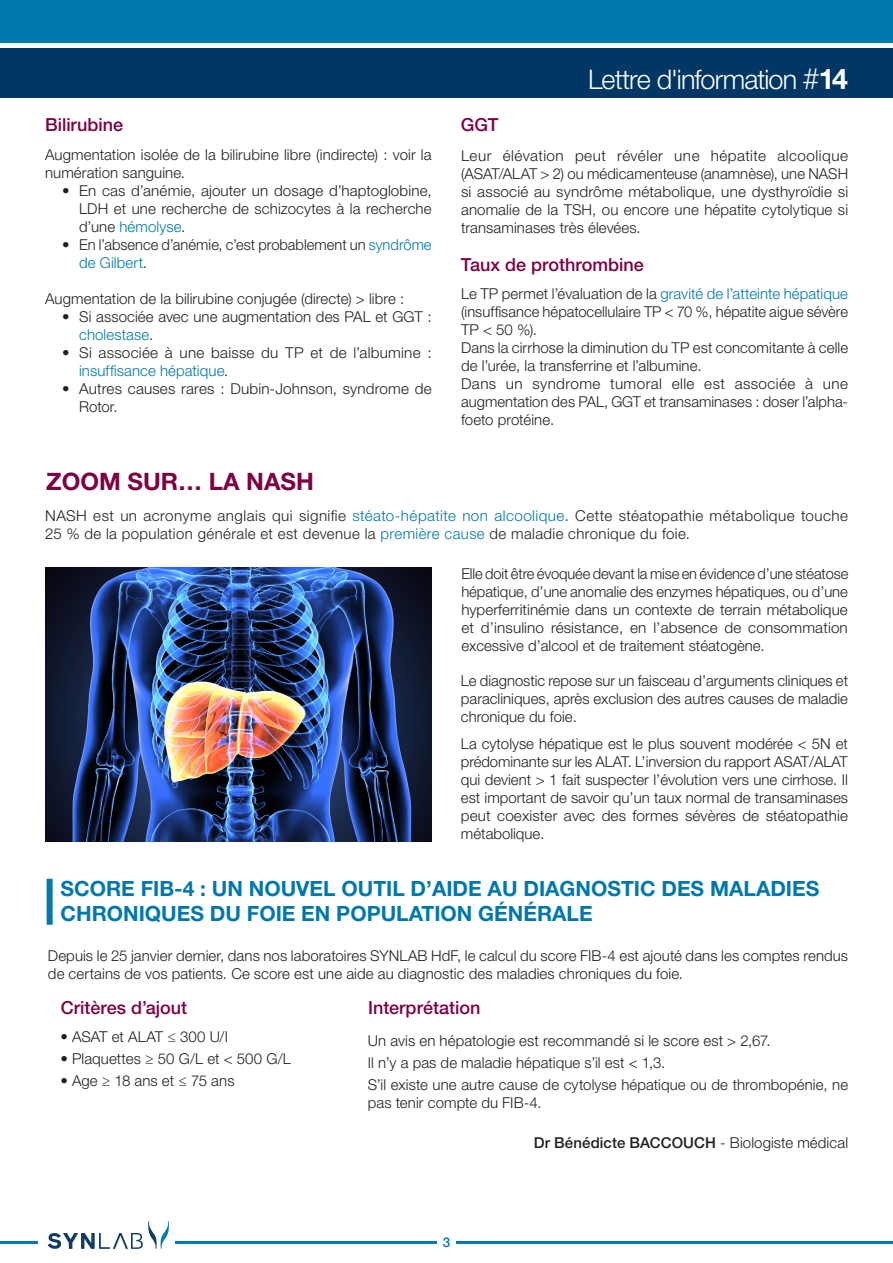
<style>
.page{position:relative;width:893px;height:1263px;background:#fff}
.page>*{position:absolute;margin:0;border:0;box-sizing:border-box;transform-origin:0 0}
.Issue_N{font:300 27px "Helvetica Neue LT Std";letter-spacing:-.035em;color:#fff}
.Headline_16_pt{font:700 24px "Helvetica Neue LT Std";color:#7d0143}
.Headline_16_pt-2{font:700 21px/25.2px "Helvetica Neue LT Std";color:#0077ad}
.Body_Text__Regular_-_Justify{font:500 18px "Helvetica Neue LT Std";color:#7d0143}
.Body_Text__Regular_-_Justify-2{font:300 15px/18px "Helvetica Neue LT Std";letter-spacing:.005em;color:#231f20}
.Body_Text__Regular_-_Justify-3{font:300 15px/18px "Helvetica Neue LT Std";letter-spacing:.03em;color:#231f20}
.Body_Text__Regular_-_Justify-4{font:500 15px "Helvetica Neue LT Std";letter-spacing:.005em;color:#231f20}
.Issue_N-2{font:500 13.5px "Helvetica Neue LT Std";color:#0077ad}
.s1{font-family:"Roboto";font-size:28.5px}
.s2{font-weight:700;font-size:28.5px}
.s3{color:#0077ad}
.s4{font-weight:300}
</style>
<div class="page">
<div style="left:0;top:0;width:893px;height:43px;background:#0077ad"></div>
<div style="left:0;top:48px;width:893px;height:50px;background:#003765"></div>
<hr style="left:0;top:1241px;width:893px;height:3px;background:#0077ad">
<div style="left:437px;top:1235px;width:19px;height:14px;background:#fff"></div>
<div style="left:38px;top:1220px;width:136px;height:31px;background:#fff"></div>
<svg style="left:48px;top:1221px;width:121px;height:28px"></svg>
<div style="left:47px;top:879px;width:6px;height:46px;background:#0077ad"></div>
<img style="left:45px;top:568px;width:387px;height:273px">
<p class="Body_Text__Regular_-_Justify" style="left:45px;top:114px;width:79px">Bilirubine</p>
<p class="Body_Text__Regular_-_Justify" style="left:461px;top:114px;width:39px">GGT</p>
<p class="Issue_N" style="left:588px;top:63px;width:262px">Lettre d'information <span class="s1">#</span><span class="s2">14</span></p>
<p class="Body_Text__Regular_-_Justify-2" style="left:45px;top:145px;width:388px">Augmentation isolée de la bilirubine libre (indirecte) : voir la numération sanguine.</p>
<p class="Body_Text__Regular_-_Justify-2" style="left:79px;top:181px;width:354px;text-align:justify;text-indent:-17px">• En cas d’anémie, ajouter un dosage d’haptoglobine, LDH et une recherche de schizocytes à la recherche d’une <span class="s3">hémolyse</span>.</p>
<p class="Body_Text__Regular_-_Justify-2" style="left:79px;top:235px;width:354px;text-indent:-17px">• En l’absence d’anémie, c’est probablement un <span class="s3">syndrôme de Gilbert</span>.</p>
<p class="Body_Text__Regular_-_Justify-2" style="left:45px;top:289px;width:361px">Augmentation de la bilirubine conjugée (directe) &gt; libre :</p>
<p class="Body_Text__Regular_-_Justify-2" style="left:79px;top:307px;width:354px;text-indent:-17px">• Si associée avec une augmentation des PAL et GGT : <span class="s3">cholestase</span>.</p>
<p class="Body_Text__Regular_-_Justify-2" style="left:79px;top:343px;width:354px;text-indent:-17px">• Si associée à une baisse du TP et de l’albumine : <span class="s3">insuffisance hépatique</span>.</p>
<p class="Body_Text__Regular_-_Justify-2" style="left:79px;top:379px;width:354px;text-indent:-17px">• Autres causes rares : Dubin-Johnson, syndrome de<br>Rotor.</p>
<p class="Headline_16_pt" style="left:46px;top:467px;width:269px">ZOOM SUR… LA NASH</p>
<p class="Body_Text__Regular_-_Justify-2" style="left:461px;top:146px;width:389px;text-align:justify">Leur élévation peut révéler une hépatite alcoolique (ASAT/ALAT &gt; 2) ou médicamenteuse (anamnèse), une NASH si associé au syndrôme métabolique, une dysthyroïdie si anomalie de la TSH, ou encore une hépatite cytolytique si transaminases très élevées.</p>
<p class="Body_Text__Regular_-_Justify" style="left:461px;top:254px;width:184px">Taux de prothrombine</p>
<p class="Body_Text__Regular_-_Justify-2" style="left:461px;top:284px;width:388px;text-align:justify">Le TP permet l’évaluation de la <span class="s3">gravité de l’atteinte hépatique </span>(insuffisance hépatocellulaire TP &lt; 70 %, hépatite aigue sévère TP &lt; 50 %).</p>
<p class="Body_Text__Regular_-_Justify-2" style="left:461px;top:338px;width:389px">Dans la cirrhose la diminution du TP est concomitante à celle de l’urée, la transferrine et l’albumine.</p>
<p class="Body_Text__Regular_-_Justify-2" style="left:461px;top:374px;width:388px;text-align:justify">Dans un syndrome tumoral elle est associée à une augmentation des PAL, GGT et transaminases : doser l’alpha&shy;foeto protéine.</p>
<p class="Body_Text__Regular_-_Justify-3" style="left:45px;top:506px;width:804px">NASH est un acronyme anglais qui signifie <span class="s3">stéato-hépatite non alcoolique</span>. Cette stéatopathie métabolique touche<br>25 % de la population générale et est devenue la <span class="s3">première cause</span> de maladie chronique du foie.</p>
<p class="Body_Text__Regular_-_Justify-2" style="left:461px;top:565px;width:388px;text-align:justify">Elle doit être évoquée devant la mise en évidence d’une stéatose hépatique, d’une anomalie des enzymes hépatiques, ou d’une hyperferritinémie dans un contexte de terrain métabolique et d’insulino résistance, en l’absence de consommation excessive d’alcool et de traitement stéatogène.</p>
<p class="Body_Text__Regular_-_Justify-2" style="left:461px;top:672px;width:389px;text-align:justify">Le diagnostic repose sur un faisceau d’arguments cliniques et paracliniques, après exclusion des autres causes de maladie chronique du foie.</p>
<p class="Body_Text__Regular_-_Justify-2" style="left:461px;top:734px;width:389px;text-align:justify">La cytolyse hépatique est le plus souvent modérée &lt; 5N et prédominante sur les ALAT. L’inversion du rapport ASAT/ALAT qui devient &gt; 1 fait suspecter l’évolution vers une cirrhose. Il est important de savoir qu’un taux normal de transaminases peut coexister avec des formes sévères de stéatopathie métabolique.</p>
<p class="Headline_16_pt-2" style="left:61px;top:875px;width:760px">SCORE FIB-4 : UN NOUVEL OUTIL D’AIDE AU DIAGNOSTIC DES MALADIES<br>CHRONIQUES DU FOIE EN POPULATION GÉNÉRALE</p>
<p class="Body_Text__Regular_-_Justify-2" style="left:48px;top:946px;width:802px">Depuis le 25 janvier dernier, dans nos laboratoires SYNLAB HdF, le calcul du score FIB-4 est ajouté dans les comptes rendus de certains de vos patients. Ce score est une aide au diagnostic des maladies chroniques du foie.</p>
<p class="Body_Text__Regular_-_Justify" style="left:61px;top:997px;width:128px">Critères d’ajout</p>
<p class="Body_Text__Regular_-_Justify" style="left:368px;top:997px;width:114px">Interprétation</p>
<p class="Body_Text__Regular_-_Justify-2" style="left:60px;top:1027px;width:169px">• ASAT et ALAT ≤ 300 U/I</p>
<p class="Body_Text__Regular_-_Justify-2" style="left:60px;top:1049px;width:232px">• Plaquettes ≥ 50 G/L et &lt; 500 G/L</p>
<p class="Body_Text__Regular_-_Justify-2" style="left:60px;top:1071px;width:176px">• Age ≥ 18 ans et ≤ 75 ans</p>
<p class="Body_Text__Regular_-_Justify-2" style="left:368px;top:1031px;width:404px">Un avis en hépatologie est recommandé si le score est &gt; 2,67.</p>
<p class="Body_Text__Regular_-_Justify-2" style="left:368px;top:1053px;width:299px">Il n’y a pas de maladie hépatique s’il est &lt; 1,3.</p>
<p class="Body_Text__Regular_-_Justify-2" style="left:368px;top:1075px;width:482px">S’il existe une autre cause de cytolyse hépatique ou de thrombopénie, ne pas tenir compte du FIB-4.</p>
<p class="Body_Text__Regular_-_Justify-4" style="left:534px;top:1134px;width:316px">Dr Bénédicte BACCOUCH <span class="s4">- Biologiste médical</span></p>
<p class="Issue_N-2" style="left:443px;top:1234px;width:9px">3</p>
</div>
